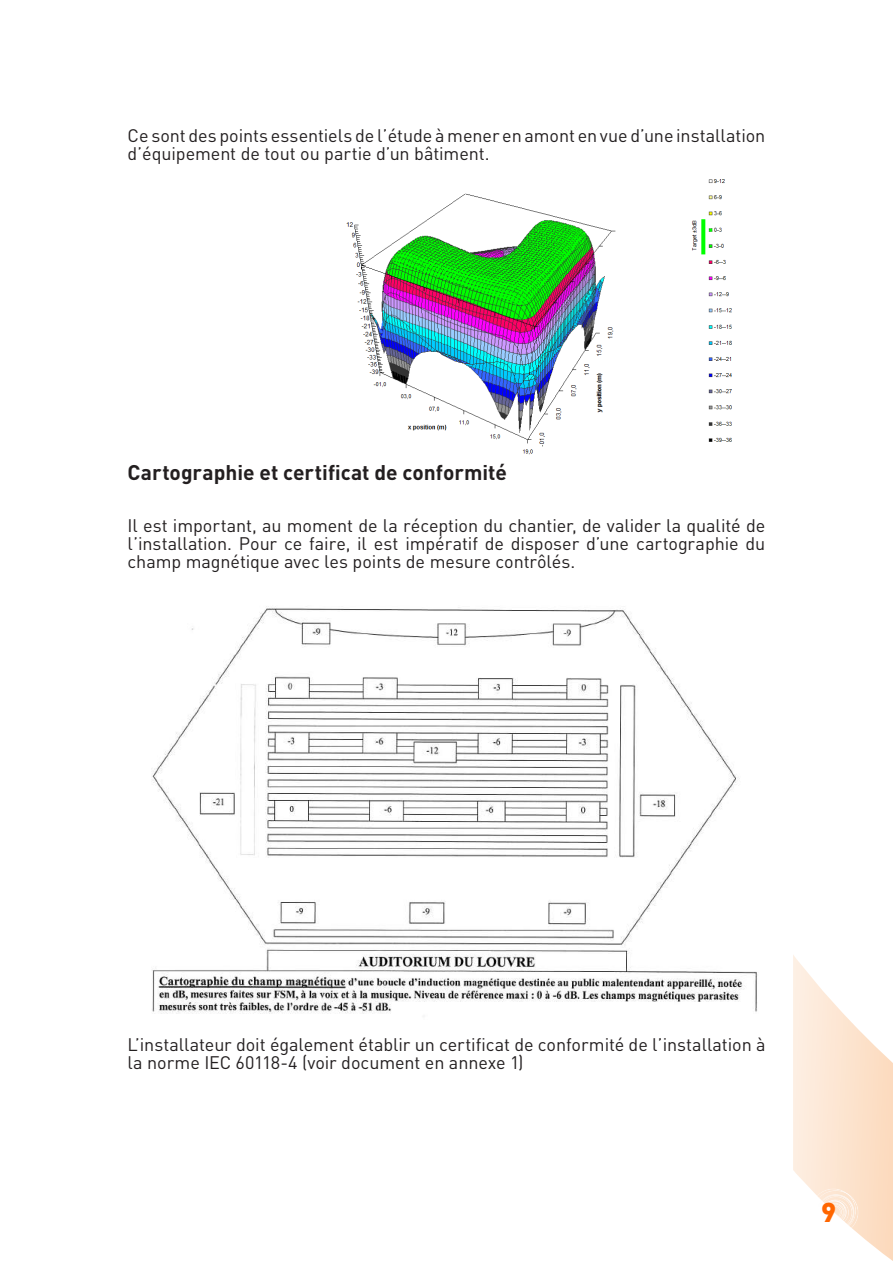
<style>
.page{position:relative;width:893px;height:1263px;background:#fff}
.page>*{position:absolute;margin:0;border:0;box-sizing:border-box;transform-origin:0 0}
.t1{font:900 27px "DIN";color:#f60}
.t2{font:700 21px "DIN";color:#231f20}
.t3{font:18px/18px "DIN";letter-spacing:-.005em;color:#231f20}
</style>
<div class="page">
<svg style="left:793px;top:955px;width:100px;height:306px"></svg>
<div style="left:809px;top:1195px;width:47px;height:39px;background:#fff"></div>
<div style="left:809px;top:1187px;width:47px;height:8px;background:#231f20;opacity:.75"></div>
<div style="left:812px;top:1202px;width:48px;height:34px;background:#fff;opacity:.75"></div>
<div style="left:812px;top:1189px;width:48px;height:19px;background:#231f20;opacity:.75"></div>
<div style="left:817px;top:1207px;width:39px;height:25px;background:#fff;opacity:.75"></div>
<div style="left:817px;top:1193px;width:39px;height:20px;background:#231f20;opacity:.75"></div>
<div style="left:819px;top:1197px;width:34px;height:33px;background:#fff;opacity:.75"></div>
<hr style="left:819px;top:1195px;width:21px;height:2px;background:#fceadc">
<div style="left:823px;top:1200px;width:27px;height:26px;background:#fff;opacity:.75"></div>
<div style="left:820px;top:1207px;width:27px;height:19px;background:#fff"></div>
<div style="left:820px;top:1200px;width:27px;height:8px;background:#fce3ce"></div>
<div style="left:821px;top:1200px;width:24px;height:24px;background:#fff;opacity:.75"></div>
<div style="left:824px;top:1201px;width:23px;height:22px;border:1px solid #fff;border-radius:50%"></div>
<div style="left:822px;top:1202px;width:26px;height:22px;background:#fff;opacity:.75"></div>
<hr style="left:822px;top:1199px;width:21px;height:2px;background:#231f20;opacity:.75">
<div style="left:826px;top:1206px;width:19px;height:17px;background:#fff"></div>
<div style="left:826px;top:1202px;width:19px;height:5px;background:#231f20;opacity:.75"></div>
<div style="left:827px;top:1203px;width:18px;height:18px;background:#fff;opacity:.75"></div>
<div style="left:829px;top:1205px;width:13px;height:15px;background:#fff;opacity:.75"></div>
<div style="left:828px;top:1206px;width:12px;height:12px;border:1px solid #fff;border-radius:50%"></div>
<div style="left:827px;top:1207px;width:14px;height:13px;background:#fff;opacity:.75"></div>
<img style="left:346px;top:179px;width:386px;height:276px">
<img style="left:152px;top:606px;width:605px;height:408px">
<p class="t3" style="left:128px;top:126px;width:639px">Ce sont des points essentiels de l’étude à mener en amont en vue d’une installation d’équipement de tout ou partie d’un bâtiment.</p>
<p class="t2" style="left:128px;top:459px;width:381px">Cartographie et certificat de conformité</p>
<p class="t3" style="left:128px;top:516px;width:639px;text-align:justify">Il est important, au moment de la réception du chantier, de valider la qualité de l’installation. Pour ce faire, il est impératif de disposer d’une cartographie du champ magnétique avec les points de mesure contrôlés.</p>
<p class="t3" style="left:128px;top:1035px;width:639px">L’installateur doit également établir un certificat de conformité de l’installation à la norme IEC 60118-4 (voir document en annexe 1)</p>
<h1 class="t1" style="left:821px;top:1194px;width:17px">9</h1>
</div>
